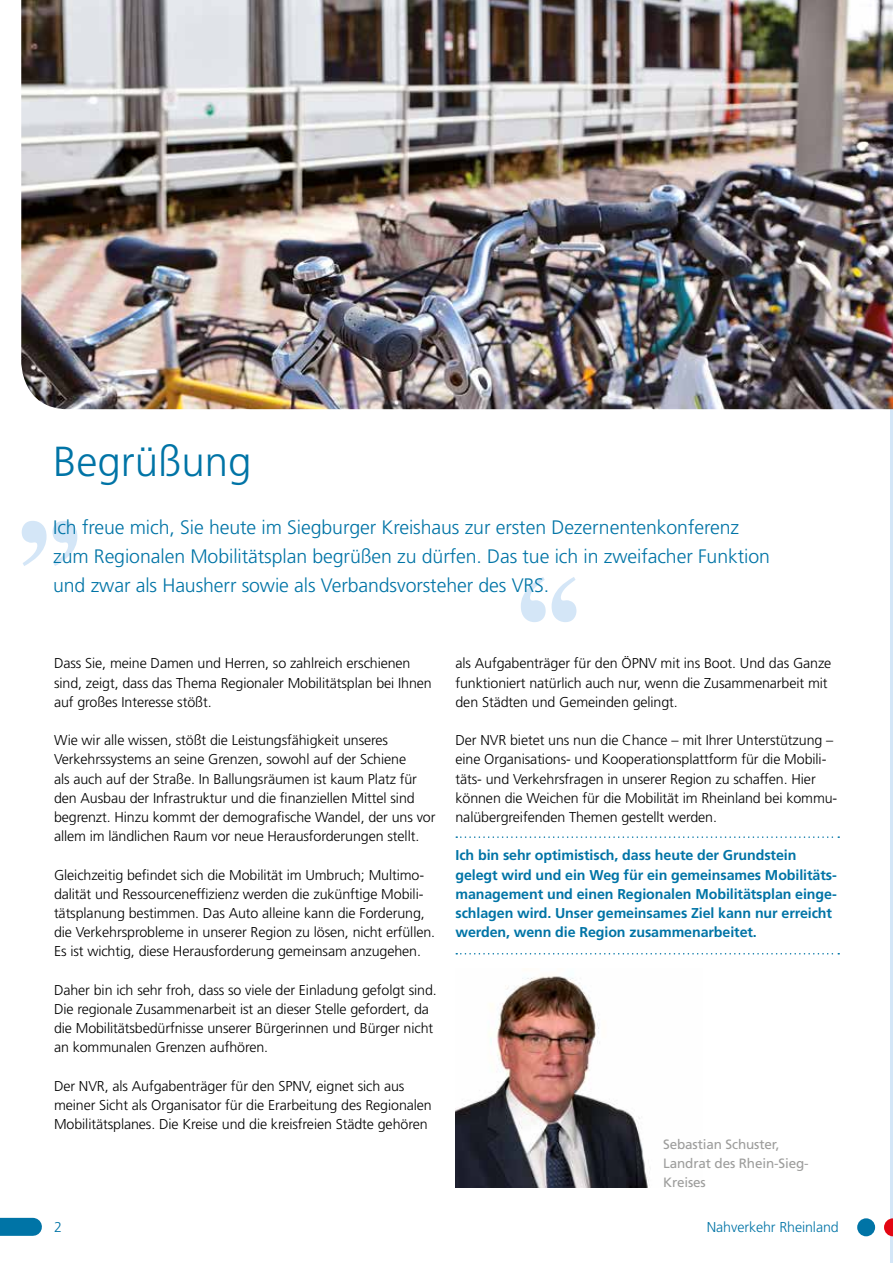
<style>
.page{position:relative;width:893px;height:1263px;background:#fff}
.page>*{position:absolute;margin:0;border:0;box-sizing:border-box;transform-origin:0 0}
.t1{font:300 42px "Frutiger LT Std";color:#0074a6}
.t2{font:300 19.5px/28.8px "Frutiger LT Std";letter-spacing:-.005em;color:#0074a6}
.t3{font:300 14.25px/19.2px "Frutiger LT Std";letter-spacing:-.005em;color:#000}
.t4{font:700 14.25px/19.2px "Frutiger LT Std";letter-spacing:-.005em;color:#0074a6}
.t5{font:300 14.25px "Frutiger LT Std";letter-spacing:-.005em;color:#0074a6}
.t6{font:13.5px/19.2px "Frutiger LT Std";letter-spacing:-.01em;color:#9d9d9c}
</style>
<div class="page">
<svg style="left:22px;top:521px;width:55px;height:45px"></svg>
<svg style="left:521px;top:577px;width:55px;height:45px"></svg>
<hr style="left:890px;top:0;width:3px;height:1263px;background:#d4e6f7">
<img style="left:455px;top:976px;width:194px;height:211px">
<svg style="left:456px;top:953px;width:383px;height:1px"></svg>
<svg style="left:456px;top:836px;width:383px;height:2px"></svg>
<img style="left:21px;top:0;width:872px;height:409px">
<div style="left:0;top:1218px;width:33px;height:18px;background:#0074a6"></div>
<svg style="left:884px;top:1218px;width:9px;height:18px"></svg>
<div style="left:857px;top:1218px;width:18px;height:18px;background:#0074a6;border-radius:50%"></div>
<h1 class="t1" style="left:53px;top:438px;width:200px">Begrüßung</h1>
<h2 class="t2" style="left:53px;top:513px;width:718px">Ich freue mich, Sie heute im Siegburger Kreishaus zur ersten Dezernentenkonferenz zum Regionalen Mobilitätsplan begrüßen zu dürfen. Das tue ich in zweifacher Funktion und zwar als Hausherr sowie als Verbandsvorsteher des VRS.</h2>
<p class="t3" style="left:54px;top:654px;width:379px">Dass Sie, meine Damen und Herren, so zahlreich erschienen sind, zeigt, dass das Thema Regionaler Mobilitätsplan bei Ihnen auf großes Interesse stößt.</p>
<p class="t3" style="left:54px;top:731px;width:383px">Wie wir alle wissen, stößt die Leistungsfähigkeit unseres Verkehrssystems an seine Grenzen, sowohl auf der Schiene<br>als auch auf der Straße. In Ballungsräumen ist kaum Platz für den Ausbau der Infrastruktur und die finanziellen Mittel sind begrenzt. Hinzu kommt der demografische Wandel, der uns vor allem im ländlichen Raum vor neue Herausforderungen stellt.</p>
<p class="t3" style="left:54px;top:865px;width:383px">Gleichzeitig befindet sich die Mobilität im Umbruch; Multimo&shy;dalität und Ressourceneffizienz werden die zukünftige Mobili&shy;tätsplanung bestimmen. Das Auto alleine kann die Forderung, die Verkehrsprobleme in unserer Region zu lösen, nicht erfüllen.<br>Es ist wichtig, diese Herausforderung gemeinsam anzugehen.</p>
<p class="t3" style="left:54px;top:980px;width:384px">Daher bin ich sehr froh, dass so viele der Einladung gefolgt sind.<br>Die regionale Zusammenarbeit ist an dieser Stelle gefordert, da die Mobilitätsbedürfnisse unserer Bürgerinnen und Bürger nicht an kommunalen Grenzen aufhören.</p>
<p class="t3" style="left:54px;top:1076px;width:379px">Der NVR, als Aufgabenträger für den SPNV, eignet sich aus meiner Sicht als Organisator für die Erarbeitung des Regionalen<br>Mobilitätsplanes. Die Kreise und die kreisfreien Städte gehören</p>
<p class="t3" style="left:455px;top:654px;width:377px">als Aufgabenträger für den ÖPNV mit ins Boot. Und das Ganze funktioniert natürlich auch nur, wenn die Zusammenarbeit mit den Städten und Gemeinden gelingt.</p>
<p class="t3" style="left:455px;top:731px;width:383px">Der NVR bietet uns nun die Chance – mit Ihrer Unterstützung – eine Organisations- und Kooperationsplattform für die Mobili&shy;täts- und Verkehrsfragen in unserer Region zu schaffen. Hier können die Weichen für die Mobilität im Rheinland bei kommu&shy;nalübergreifenden Themen gestellt werden.</p>
<p class="t4" style="left:455px;top:846px;width:383px">Ich bin sehr optimistisch, dass heute der Grundstein gelegt wird und ein Weg für ein gemeinsames Mobilitäts&shy;management und einen Regionalen Mobilitätsplan einge&shy;schlagen wird. Unser gemeinsames Ziel kann nur erreicht werden, wenn die Region zusammenarbeitet.</p>
<p class="t6" style="left:663px;top:1134px;width:147px">Sebastian Schuster,<br>Landrat des Rhein-Sieg-<br>Kreises</p>
<p class="t5" style="left:54px;top:1219px;width:9px">2</p>
<p class="t5" style="left:707px;top:1219px;width:133px">Nahverkehr Rheinland</p>
</div>
